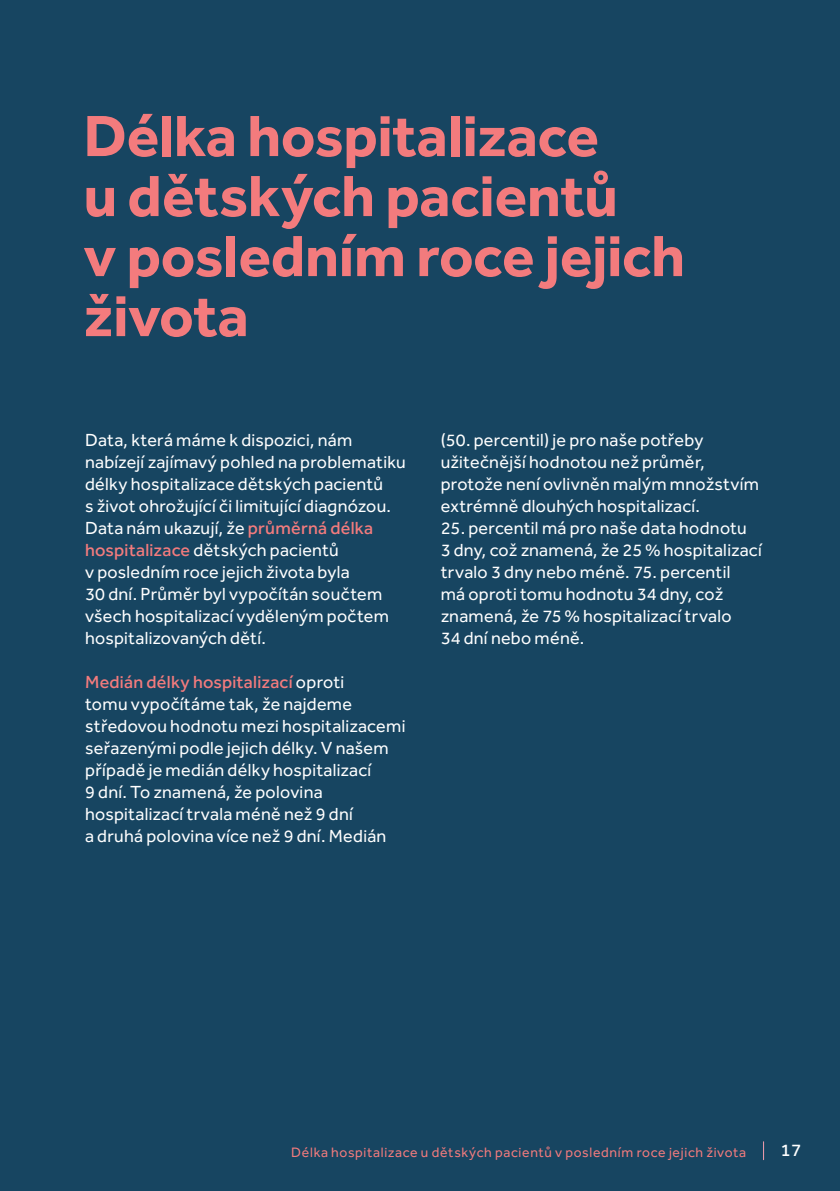
<style>
.page{position:relative;width:840px;height:1191px;background:#fff}
.page>*{position:absolute;margin:0;border:0;box-sizing:border-box;transform-origin:0 0}
.Heading_Big{font:700 60px/60px "Effra CC";letter-spacing:-.005em;color:#f37b7d}
.Body_Text{font:18px/22px "Effra CC";letter-spacing:.015em;color:#fff}
.t1{font:500 18px "Effra CC";color:#fff}
.Meta_text{font:14px "Effra CC";letter-spacing:.045em;color:#f37b7d}
.s1{font-weight:500;color:#f37b7d}
</style>
<div class="page">
<div style="left:0;top:0;width:839px;height:1191px;background:#174561"></div>
<p class="Heading_Big" style="left:83px;top:111px;width:602px">Délka hospitalizace<br>u dětských pacientů<br>v posledním roce jejich života</p>
<p class="Body_Text" style="left:85px;top:431px;width:322px">Data, která máme k dispozici, nám nabízejí zajímavý pohled na problematiku délky hospitalizace dětských pacientů<br>s život ohrožující či limitující diagnózou.<br>Data nám ukazují, že <span class="s1">průměrná délka hospitalizace</span> dětských pacientů<br>v posledním roce jejich života byla<br>30 dní. Průměr byl vypočítán součtem všech hospitalizací vyděleným počtem hospitalizovaných dětí.</p>
<p class="Body_Text" style="left:85px;top:673px;width:322px"><span class="s1">Medián délky hospitalizací</span> oproti<br>tomu vypočítáme tak, že najdeme středovou hodnotu mezi hospitalizacemi seřazenými podle jejich délky. V našem případě je medián délky hospitalizací<br>9 dní. To znamená, že polovina hospitalizací trvala méně než 9 dní<br>a druhá polovina více než 9 dní. Medián</p>
<p class="Body_Text" style="left:440px;top:431px;width:320px">(50. percentil) je pro naše potřeby užitečnější hodnotou než průměr, protože není ovlivněn malým množstvím extrémně dlouhých hospitalizací.</p>
<p class="Body_Text" style="left:440px;top:519px;width:322px">25. percentil má pro naše data hodnotu<br>3 dny, což znamená, že 25 % hospitalizací trvalo 3 dny nebo méně. 75. percentil<br>má oproti tomu hodnotu 34 dny, což znamená, že 75 % hospitalizací trvalo<br>34 dní nebo méně.</p>
<p class="Meta_text" style="left:291px;top:1144px;width:456px">Délka hospitalizace u dětských pacientů v posledním roce jejich života</p>
<p class="t1" style="left:780px;top:1139px;width:22px">17</p>
</div>
